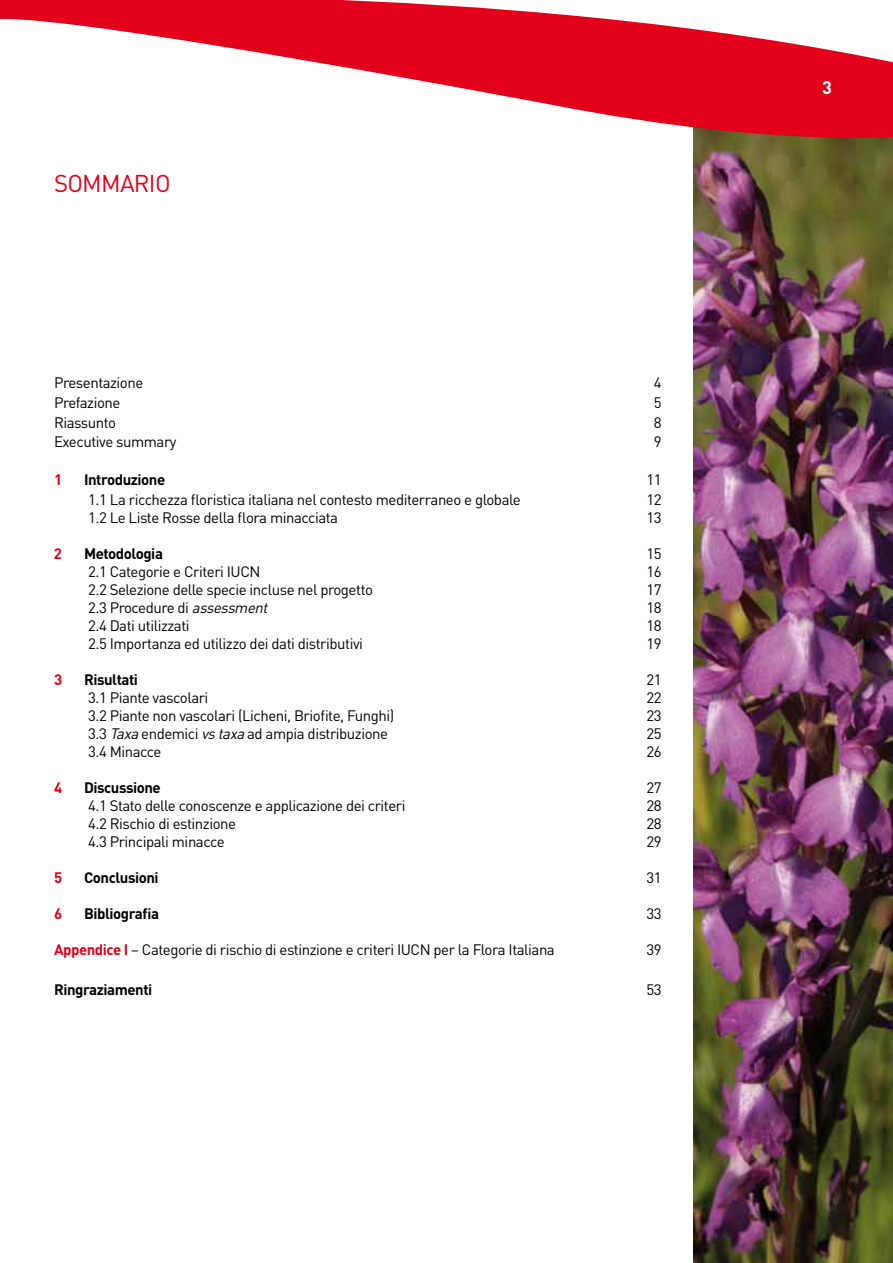
<style>
.page{position:relative;width:893px;height:1263px;background:#fff}
.page>*{position:absolute;margin:0;border:0;box-sizing:border-box;transform-origin:0 0}
.t1{font:24px "DIN";color:#e2001a}
.t2{font:700 18px "DIN";color:#fff}
.t3{font:15px "DIN";letter-spacing:-.03em;color:#000}
.t4{font:700 15px "DIN";letter-spacing:-.03em;color:#000}
.t5{font:700 15px "DIN";color:#e2001a}
.s1{font-style:italic}
.s2{font-weight:700;color:#e2001a}
</style>
<div class="page">
<img style="left:693px;top:150px;width:200px;height:1113px">
<svg style="left:0;top:0;width:893px;height:150px"></svg>
<h1 class="t1" style="left:54px;top:168px;width:80px">Sommario</h1>
<p class="t3" style="left:54px;top:373px;width:91px">Presentazione</p>
<p class="t3" style="left:654px;top:373px;width:9px">4</p>
<p class="t3" style="left:54px;top:393px;width:68px">Prefazione</p>
<p class="t3" style="left:654px;top:393px;width:9px">5</p>
<p class="t3" style="left:54px;top:413px;width:64px">Riassunto</p>
<p class="t3" style="left:654px;top:413px;width:9px">8</p>
<p class="t3" style="left:54px;top:433px;width:124px">Executive summary</p>
<p class="t3" style="left:654px;top:433px;width:9px">9</p>
<p class="t5" style="left:54px;top:470px;width:10px">1</p>
<p class="t4" style="left:84px;top:470px;width:83px">Introduzione</p>
<p class="t3" style="left:646px;top:470px;width:17px">11</p>
<p class="t3" style="left:88px;top:490px;width:434px">1.1 La ricchezza floristica italiana nel contesto mediterraneo e globale</p>
<p class="t3" style="left:646px;top:490px;width:17px">12</p>
<p class="t3" style="left:88px;top:508px;width:252px">1.2 Le Liste Rosse della flora minacciata</p>
<p class="t3" style="left:646px;top:508px;width:17px">13</p>
<p class="t5" style="left:54px;top:544px;width:10px">2</p>
<p class="t4" style="left:84px;top:544px;width:81px">Metodologia</p>
<p class="t3" style="left:646px;top:544px;width:17px">15</p>
<p class="t3" style="left:88px;top:562px;width:174px">2.1 Categorie e Criteri IUCN</p>
<p class="t3" style="left:646px;top:562px;width:17px">16</p>
<p class="t3" style="left:88px;top:580px;width:286px">2.2 Selezione delle specie incluse nel progetto</p>
<p class="t3" style="left:646px;top:580px;width:17px">17</p>
<p class="t3" style="left:88px;top:598px;width:185px">2.3 Procedure di <span class="s1">assessment</span></p>
<p class="t3" style="left:646px;top:598px;width:17px">18</p>
<p class="t3" style="left:88px;top:616px;width:103px">2.4 Dati utilizzati</p>
<p class="t3" style="left:646px;top:616px;width:17px">18</p>
<p class="t3" style="left:88px;top:634px;width:277px">2.5 Importanza ed utilizzo dei dati distributivi</p>
<p class="t3" style="left:646px;top:634px;width:17px">19</p>
<p class="t5" style="left:54px;top:670px;width:10px">3</p>
<p class="t4" style="left:84px;top:670px;width:55px">Risultati</p>
<p class="t3" style="left:646px;top:670px;width:17px">21</p>
<p class="t3" style="left:88px;top:688px;width:122px">3.1 Piante vascolari</p>
<p class="t3" style="left:646px;top:688px;width:17px">22</p>
<p class="t3" style="left:88px;top:706px;width:308px">3.2 Piante non vascolari (Licheni, Briofite, Funghi)</p>
<p class="t3" style="left:646px;top:706px;width:17px">23</p>
<p class="t3" style="left:88px;top:724px;width:302px">3.3 <span class="s1">Taxa</span>endemici <span class="s1">vstaxa</span>ad ampia distribuzione</p>
<p class="t3" style="left:646px;top:724px;width:17px">25</p>
<p class="t3" style="left:88px;top:742px;width:75px">3.4 M inacce</p>
<p class="t3" style="left:646px;top:742px;width:17px">26</p>
<p class="t5" style="left:54px;top:778px;width:10px">4</p>
<p class="t4" style="left:84px;top:778px;width:78px">Discussione</p>
<p class="t3" style="left:646px;top:778px;width:17px">27</p>
<p class="t3" style="left:88px;top:796px;width:319px">4.1 Stato delle conoscenze e applicazione dei criteri</p>
<p class="t3" style="left:646px;top:796px;width:17px">28</p>
<p class="t3" style="left:88px;top:814px;width:150px">4.2 Rischio di estinzione</p>
<p class="t3" style="left:646px;top:814px;width:17px">28</p>
<p class="t3" style="left:88px;top:832px;width:138px">4.3 Principali minacce</p>
<p class="t3" style="left:646px;top:832px;width:17px">29</p>
<p class="t5" style="left:54px;top:868px;width:10px">5</p>
<p class="t4" style="left:84px;top:868px;width:76px">Conclusioni</p>
<p class="t3" style="left:646px;top:868px;width:17px">31</p>
<p class="t5" style="left:54px;top:904px;width:10px">6</p>
<p class="t4" style="left:84px;top:904px;width:77px">Bibliografia</p>
<p class="t3" style="left:646px;top:904px;width:17px">33</p>
<p class="t3" style="left:54px;top:940px;width:502px"><span class="s2">Appendice I</span> – Categorie di rischio di estinzione e criteri IUCN per la Flora Italiana</p>
<p class="t3" style="left:646px;top:940px;width:17px">39</p>
<p class="t4" style="left:54px;top:979px;width:100px">Ringraziamenti</p>
<p class="t3" style="left:646px;top:980px;width:17px">53</p>
<p class="t2" style="left:822px;top:76px;width:11px">3</p>
</div>
